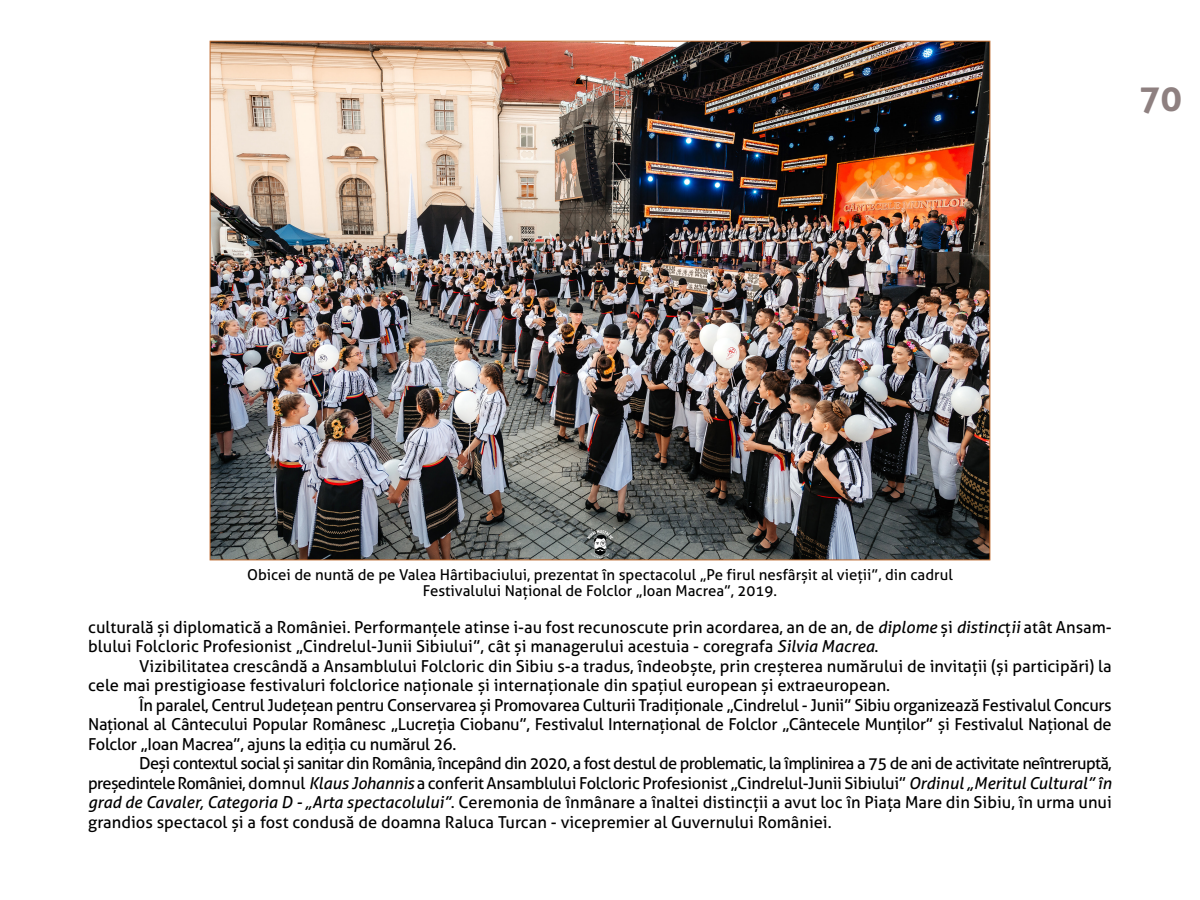
<style>
.page{position:relative;width:1200px;height:900px;background:#fff}
.page>*{position:absolute;margin:0;border:0;box-sizing:border-box;transform-origin:0 0}
.t1{font:700 36px "Aller";color:#8e8080}
.t2{font:16.5px/19.5px "Aller";color:#000}
.t3{font:15px/16.2px "Aller";color:#000;text-align:center}
.s1{font-style:italic}
</style>
<div class="page">
<img style="left:212px;top:43px;width:776px;height:515px">
<h1 class="t1" style="left:1139px;top:76px;width:45px">70</h1>
<p class="t3" style="left:247px;top:566px;width:707px">Obicei de nuntă de pe Valea Hârtibaciului, prezentat în spectacolul „Pe firul nesfârșit al vieții”, din cadrul<br>Festivalului Național de Folclor „Ioan Macrea”, 2019.</p>
<p class="t2" style="left:88px;top:617px;width:1025px">culturală și diplomatică a României. Performanțele atinse i-au fost recunoscute prin acordarea, an de an, de <span class="s1">diplome</span> și <span class="s1">distinc</span>ț<span class="s1">ii</span> atât Ansam&shy;blului Folcloric Profesionist „Cindrelul-Junii Sibiului”, cât și managerului acestuia - coregrafa <span class="s1">Silvia Macrea</span>.</p>
<p class="t2" style="left:88px;top:656px;width:1025px;text-indent:51px">Vizibilitatea crescândă a Ansamblului Folcloric din Sibiu s-a tradus, îndeobște, prin creșterea numărului de invitații (și participări) la cele mai prestigioase festivaluri folclorice naționale și internaționale din spațiul european și extraeuropean.</p>
<p class="t2" style="left:88px;top:695px;width:1025px;text-align:justify;text-indent:51px">În paralel, Centrul Județean pentru Conservarea și Promovarea Culturii Tradiționale „Cindrelul - Junii” Sibiu organizează Festivalul Concurs Național al Cântecului Popular Românesc „Lucreția Ciobanu”, Festivalul Internațional de Folclor „Cântecele Munților” și Festivalul Național de Folclor „Ioan Macrea”, ajuns la ediția cu numărul 26.</p>
<p class="t2" style="left:88px;top:754px;width:1025px;text-align:justify;text-indent:51px">Deși contextul social și sanitar din România, începând din 2020, a fost destul de problematic, la împlinirea a 75 de ani de activitate neîntreruptă, președintele României, domnul <span class="s1">Klaus Johannis</span> a conferit Ansamblului Folcloric Profesionist „Cindrelul-Junii Sibiului” <span class="s1">Ordinul „Meritul Cultural” în grad de Cavaler, Categoria D - „Arta spectacolului”</span>. Ceremonia de înmânare a înaltei distincții a avut loc în Piața Mare din Sibiu, în urma unui grandios spectacol și a fost condusă de doamna Raluca Turcan - vicepremier al Guvernului României.</p>
</div>
